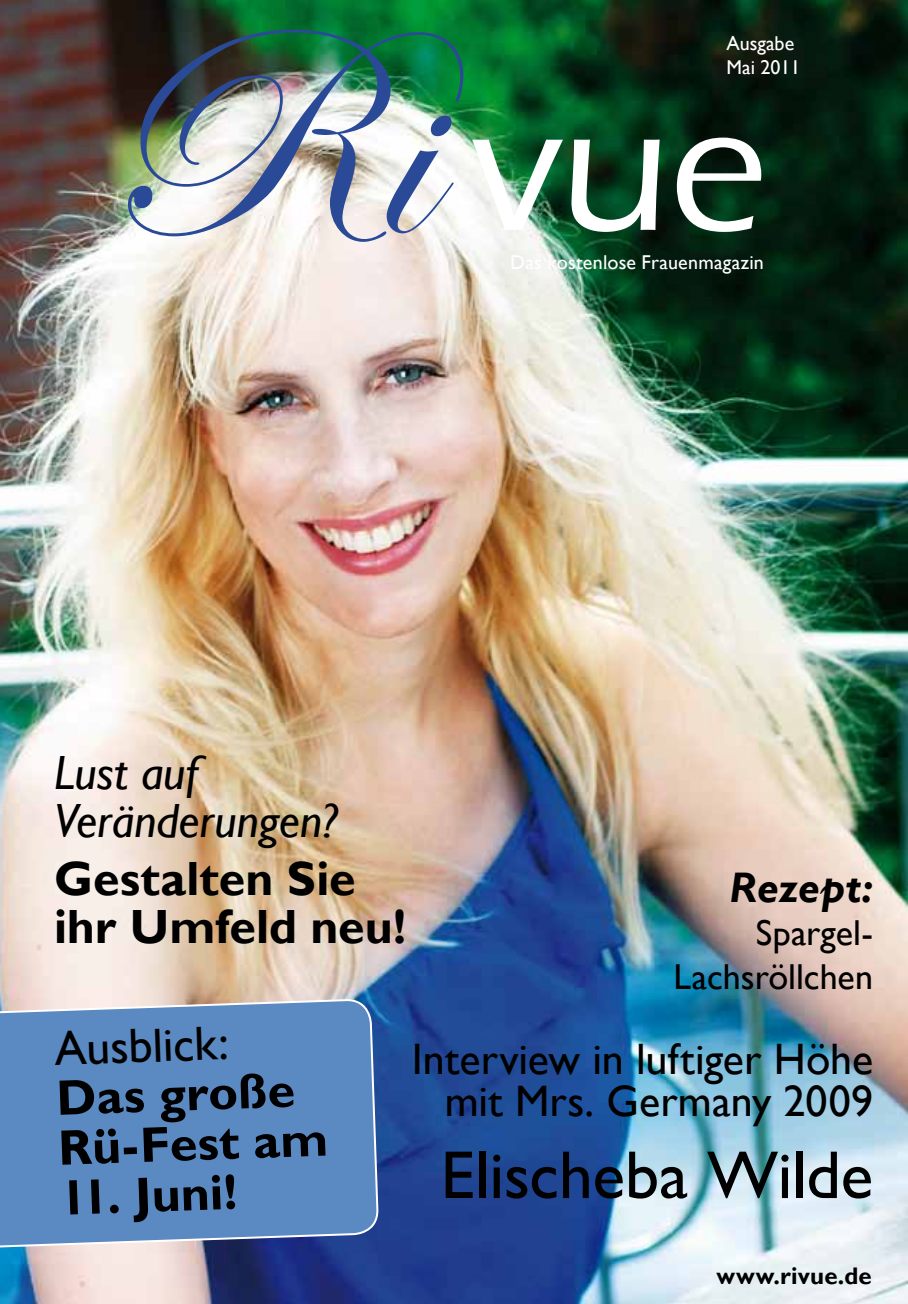
<style>
.page{position:relative;width:908px;height:1304px;background:#fff}
.page>*{position:absolute;margin:0;border:0;box-sizing:border-box;transform-origin:0 0}
.t1{font:500 182.6px "Eras ITC";color:#fff}
.t2{font:68px "Gill Sans";letter-spacing:-.005em;color:#000}
.t3{font:700 50px/50px "Gill Sans";color:#000}
.t4{font:700 48px/48px "Gill Sans";color:#000}
.t5{font:italic 48px/48px "Gill Sans";letter-spacing:-.005em;color:#000}
.t6{font:48px "Gill Sans";color:#000}
.t7{font:44px/42px "Gill Sans";color:#000;text-align:right}
.t8{font:italic 700 42.8px "Gill Sans";color:#000}
.t9{font:36px/43.2px "Gill Sans";color:#000;text-align:right}
.t10{font:700 24px "Gill Sans";letter-spacing:.005em;color:#000}
.t11{font:20px/24px "Gill Sans";letter-spacing:.005em;color:#fff}
.s1{font-family:"Edwardian Script ITC";font-weight:400;font-size:304.4px;color:#2a4a97}
</style>
<div class="page">
<img style="left:0;top:0;width:907px;height:1304px">
<svg style="left:0;top:999px;width:378px;height:253px;background:#618bc1"></svg>
<p class="t1" style="left:93px;top:67px;width:674px"><span class="s1">Ri</span> vue</p>
<p class="t11" style="left:510px;top:251px;width:255px">Das kostenlose Frauenmagazin</p>
<p class="t11" style="left:726px;top:31px;width:76px">Ausgabe<br>Mai 2011</p>
<p class="t5" style="left:54px;top:750px;width:285px">Lust auf<br>Veränderungen?</p>
<p class="t4" style="left:54px;top:856px;width:353px">Gestalten Sie ihr Umfeld neu!</p>
<p class="t8" style="left:729px;top:863px;width:145px">Rezept:</p>
<p class="t9" style="left:673px;top:912px;width:201px">Spargel-<br>Lachsröllchen</p>
<p class="t6" style="left:54px;top:1021px;width:175px;rotate:-2deg">Ausblick:</p>
<p class="t3" style="left:55px;top:1074px;width:271px;rotate:-2deg">Das große<br>Rü-Fest am</p>
<p class="t3" style="left:59px;top:1174px;width:179px;rotate:-2deg">11. Juni!</p>
<p class="t7" style="left:411px;top:1039px;width:462px">Interview in luftiger Höhe mit Mrs. Germany 2009</p>
<p class="t2" style="left:440px;top:1136px;width:434px">Elischeba Wilde</p>
<p class="t10" style="left:716px;top:1261px;width:157px">www.rivue.de</p>
</div>
